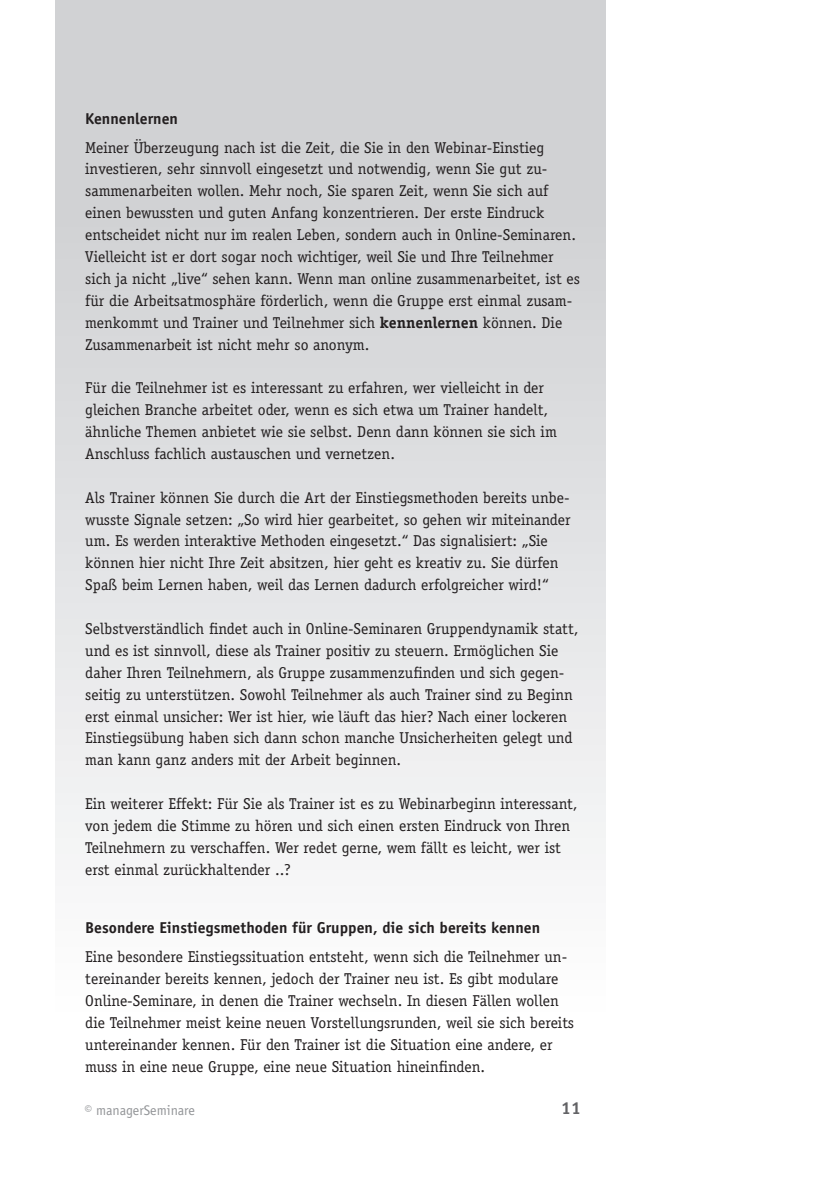
<style>
.page{position:relative;width:819px;height:1181px;background:#fff}
.page>*{position:absolute;margin:0;border:0;box-sizing:border-box;transform-origin:0 0}
.t1{font:700 17.5px "Officina Sans";color:#636366}
.t2{font:15.75px/21.9px "Officina Serif";color:#231f20}
.t3{font:700 15.75px "Officina Sans";color:#231f20}
.t4{font:14px "Officina Sans";color:#939598}
.s1{font-weight:700}
</style>
<div class="page">
<div style="left:56px;top:0;width:549px;height:1072px;background:linear-gradient(to bottom,#c9cacd,#fff)"></div>
<p class="t3" style="left:85px;top:108px;width:94px">Kennenlernen</p>
<p class="t2" style="left:85px;top:136px;width:496px">Meiner Überzeugung nach ist die Zeit, die Sie in den Webinar-Einstieg investieren, sehr sinnvoll eingesetzt und notwendig, wenn Sie gut zu&shy;sammenarbeiten wollen. Mehr noch, Sie sparen Zeit, wenn Sie sich auf einen bewussten und guten Anfang konzentrieren. Der erste Eindruck entscheidet nicht nur im realen Leben, sondern auch in Online-Seminaren.<br>Vielleicht ist er dort sogar noch wichtiger, weil Sie und Ihre Teilnehmer sich ja nicht „live“ sehen kann. Wenn man online zusammenarbeitet, ist es für die Arbeitsatmosphäre förderlich, wenn die Gruppe erst einmal zusam&shy;menkommt und Trainer und Teilnehmer sich <span class="s1">kennenlernen</span> können. Die Zusammenarbeit ist nicht mehr so anonym.</p>
<p class="t2" style="left:85px;top:377px;width:473px">Für die Teilnehmer ist es interessant zu erfahren, wer vielleicht in der gleichen Branche arbeitet oder, wenn es sich etwa um Trainer handelt, ähnliche Themen anbietet wie sie selbst. Denn dann können sie sich im Anschluss fachlich austauschen und vernetzen.</p>
<p class="t2" style="left:85px;top:486px;width:487px">Als Trainer können Sie durch die Art der Einstiegsmethoden bereits unbe&shy;wusste Signale setzen: „So wird hier gearbeitet, so gehen wir miteinander um. Es werden interaktive Methoden eingesetzt.“ Das signalisiert: „Sie können hier nicht Ihre Zeit absitzen, hier geht es kreativ zu. Sie dürfen Spaß beim Lernen haben, weil das Lernen dadurch erfolgreicher wird!“</p>
<p class="t2" style="left:85px;top:618px;width:495px">Selbstverständlich findet auch in Online-Seminaren Gruppendynamik statt, und es ist sinnvoll, diese als Trainer positiv zu steuern. Ermöglichen Sie daher Ihren Teilnehmern, als Gruppe zusammenzufinden und sich gegen&shy;seitig zu unterstützen. Sowohl Teilnehmer als auch Trainer sind zu Beginn erst einmal unsicher: Wer ist hier, wie läuft das hier? Nach einer lockeren Einstiegsübung haben sich dann schon manche Unsicherheiten gelegt und man kann ganz anders mit der Arbeit beginnen.</p>
<p class="t2" style="left:85px;top:793px;width:494px">Ein weiterer Effekt: Für Sie als Trainer ist es zu Webinarbeginn interessant, von jedem die Stimme zu hören und sich einen ersten Eindruck von Ihren Teilnehmern zu verschaffen. Wer redet gerne, wem fällt es leicht, wer ist erst einmal zurückhaltender ..?</p>
<p class="t3" style="left:85px;top:918px;width:456px">Besondere Einstiegsmethoden für Gruppen, die sich bereits kennen</p>
<p class="t2" style="left:85px;top:946px;width:490px">Eine besondere Einstiegssituation entsteht, wenn sich die Teilnehmer un&shy;tereinander bereits kennen, jedoch der Trainer neu ist. Es gibt modulare Online-Seminare, in denen die Trainer wechseln. In diesen Fällen wollen die Teilnehmer meist keine neuen Vorstellungsrunden, weil sie sich bereits untereinander kennen. Für den Trainer ist die Situation eine andere, er muss in eine neue Gruppe, eine neue Situation hineinfinden.</p>
<p class="t4" style="left:84px;top:1102px;width:112px">© managerSeminare</p>
<p class="t1" style="left:561px;top:1097px;width:21px">11</p>
</div>
